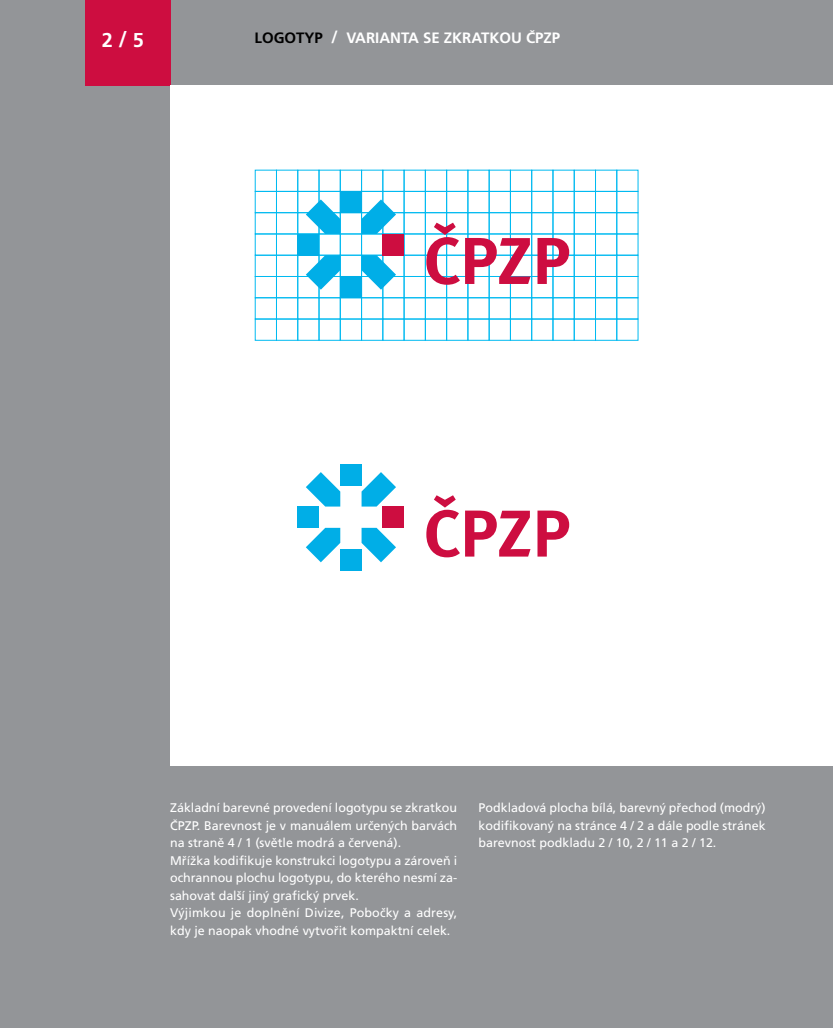
<style>
.page{position:relative;width:833px;height:1028px;background:#939598}
.page>*{position:absolute;margin:0;border:0;box-sizing:border-box;transform-origin:0 0}
.t1{font:700 20px "Frutiger CE";color:#fff}
.t2{font:700 15px "Frutiger CE";color:#fff}
.t3{font:12.5px/17.5px "Frutiger CE";color:#fff}
.s1{font-size:22.5px}
.s2{color:#000}
.s3{font-size:17.5px}
</style>
<div class="page">
<div style="left:85px;top:0;width:85px;height:85px;background:#cd0d40"></div>
<div style="left:170px;top:85px;width:663px;height:680px;background:#fff"></div>
<div style="left:255px;top:191px;width:22px;height:22px;border:1px solid #00baf1"></div>
<div style="left:255px;top:212px;width:22px;height:22px;border:1px solid #00baf1"></div>
<div style="left:255px;top:255px;width:22px;height:22px;border:1px solid #00baf1"></div>
<div style="left:255px;top:276px;width:22px;height:22px;border:1px solid #00baf1"></div>
<div style="left:255px;top:297px;width:22px;height:22px;border:1px solid #00baf1"></div>
<div style="left:255px;top:319px;width:22px;height:21px;border:1px solid #00baf1"></div>
<div style="left:276px;top:170px;width:22px;height:21px;border:1px solid #00baf1"></div>
<div style="left:276px;top:191px;width:22px;height:22px;border:1px solid #00baf1"></div>
<div style="left:276px;top:212px;width:22px;height:22px;border:1px solid #00baf1"></div>
<div style="left:276px;top:234px;width:22px;height:21px;border:1px solid #00baf1"></div>
<div style="left:276px;top:255px;width:22px;height:22px;border:1px solid #00baf1"></div>
<div style="left:276px;top:276px;width:22px;height:22px;border:1px solid #00baf1"></div>
<div style="left:276px;top:297px;width:22px;height:22px;border:1px solid #00baf1"></div>
<div style="left:276px;top:319px;width:22px;height:21px;border:1px solid #00baf1"></div>
<div style="left:297px;top:170px;width:22px;height:21px;border:1px solid #00baf1"></div>
<div style="left:297px;top:191px;width:22px;height:22px;border:1px solid #00baf1"></div>
<div style="left:297px;top:212px;width:22px;height:22px;border:1px solid #00baf1"></div>
<div style="left:297px;top:234px;width:22px;height:21px;border:1px solid #00baf1"></div>
<div style="left:297px;top:255px;width:22px;height:22px;border:1px solid #00baf1"></div>
<div style="left:297px;top:276px;width:22px;height:22px;border:1px solid #00baf1"></div>
<div style="left:297px;top:297px;width:22px;height:22px;border:1px solid #00baf1"></div>
<div style="left:297px;top:319px;width:22px;height:21px;border:1px solid #00baf1"></div>
<div style="left:319px;top:191px;width:21px;height:22px;border:1px solid #00baf1"></div>
<div style="left:319px;top:276px;width:21px;height:22px;border:1px solid #00baf1"></div>
<div style="left:319px;top:297px;width:21px;height:22px;border:1px solid #00baf1"></div>
<div style="left:319px;top:319px;width:21px;height:21px;border:1px solid #00baf1"></div>
<div style="left:340px;top:170px;width:22px;height:21px;border:1px solid #00baf1"></div>
<div style="left:340px;top:297px;width:22px;height:22px;border:1px solid #00baf1"></div>
<div style="left:340px;top:319px;width:22px;height:21px;border:1px solid #00baf1"></div>
<div style="left:361px;top:170px;width:22px;height:21px;border:1px solid #00baf1"></div>
<div style="left:361px;top:191px;width:22px;height:22px;border:1px solid #00baf1"></div>
<div style="left:361px;top:276px;width:22px;height:22px;border:1px solid #00baf1"></div>
<div style="left:361px;top:297px;width:22px;height:22px;border:1px solid #00baf1"></div>
<div style="left:361px;top:319px;width:22px;height:21px;border:1px solid #00baf1"></div>
<div style="left:383px;top:191px;width:21px;height:22px;border:1px solid #00baf1"></div>
<div style="left:383px;top:212px;width:21px;height:22px;border:1px solid #00baf1"></div>
<div style="left:383px;top:297px;width:21px;height:22px;border:1px solid #00baf1"></div>
<div style="left:404px;top:191px;width:21px;height:22px;border:1px solid #00baf1"></div>
<div style="left:404px;top:212px;width:21px;height:22px;border:1px solid #00baf1"></div>
<div style="left:404px;top:255px;width:21px;height:22px;border:1px solid #00baf1"></div>
<div style="left:404px;top:276px;width:21px;height:22px;border:1px solid #00baf1"></div>
<div style="left:404px;top:297px;width:21px;height:22px;border:1px solid #00baf1"></div>
<div style="left:404px;top:319px;width:21px;height:21px;border:1px solid #00baf1"></div>
<div style="left:425px;top:170px;width:22px;height:21px;border:1px solid #00baf1"></div>
<div style="left:425px;top:191px;width:22px;height:22px;border:1px solid #00baf1"></div>
<div style="left:425px;top:212px;width:22px;height:22px;border:1px solid #00baf1"></div>
<div style="left:425px;top:234px;width:22px;height:21px;border:1px solid #00baf1"></div>
<div style="left:425px;top:255px;width:22px;height:22px;border:1px solid #00baf1"></div>
<div style="left:425px;top:276px;width:22px;height:22px;border:1px solid #00baf1"></div>
<div style="left:425px;top:297px;width:22px;height:22px;border:1px solid #00baf1"></div>
<div style="left:425px;top:319px;width:22px;height:21px;border:1px solid #00baf1"></div>
<div style="left:446px;top:170px;width:22px;height:21px;border:1px solid #00baf1"></div>
<div style="left:446px;top:191px;width:22px;height:22px;border:1px solid #00baf1"></div>
<div style="left:446px;top:212px;width:22px;height:22px;border:1px solid #00baf1"></div>
<div style="left:446px;top:276px;width:22px;height:22px;border:1px solid #00baf1"></div>
<div style="left:446px;top:297px;width:22px;height:22px;border:1px solid #00baf1"></div>
<div style="left:446px;top:319px;width:22px;height:21px;border:1px solid #00baf1"></div>
<div style="left:468px;top:191px;width:21px;height:22px;border:1px solid #00baf1"></div>
<div style="left:468px;top:212px;width:21px;height:22px;border:1px solid #00baf1"></div>
<div style="left:468px;top:297px;width:21px;height:22px;border:1px solid #00baf1"></div>
<div style="left:489px;top:191px;width:21px;height:22px;border:1px solid #00baf1"></div>
<div style="left:489px;top:212px;width:21px;height:22px;border:1px solid #00baf1"></div>
<div style="left:489px;top:276px;width:21px;height:22px;border:1px solid #00baf1"></div>
<div style="left:489px;top:297px;width:21px;height:22px;border:1px solid #00baf1"></div>
<div style="left:489px;top:319px;width:21px;height:21px;border:1px solid #00baf1"></div>
<div style="left:510px;top:170px;width:22px;height:21px;border:1px solid #00baf1"></div>
<div style="left:510px;top:191px;width:22px;height:22px;border:1px solid #00baf1"></div>
<div style="left:510px;top:212px;width:22px;height:22px;border:1px solid #00baf1"></div>
<div style="left:510px;top:276px;width:22px;height:22px;border:1px solid #00baf1"></div>
<div style="left:510px;top:297px;width:22px;height:22px;border:1px solid #00baf1"></div>
<div style="left:510px;top:319px;width:22px;height:21px;border:1px solid #00baf1"></div>
<div style="left:531px;top:170px;width:22px;height:21px;border:1px solid #00baf1"></div>
<div style="left:531px;top:191px;width:22px;height:22px;border:1px solid #00baf1"></div>
<div style="left:531px;top:212px;width:22px;height:22px;border:1px solid #00baf1"></div>
<div style="left:531px;top:234px;width:22px;height:21px;border:1px solid #00baf1"></div>
<div style="left:531px;top:255px;width:22px;height:22px;border:1px solid #00baf1"></div>
<div style="left:531px;top:276px;width:22px;height:22px;border:1px solid #00baf1"></div>
<div style="left:531px;top:297px;width:22px;height:22px;border:1px solid #00baf1"></div>
<div style="left:531px;top:319px;width:22px;height:21px;border:1px solid #00baf1"></div>
<div style="left:553px;top:191px;width:21px;height:22px;border:1px solid #00baf1"></div>
<div style="left:553px;top:212px;width:21px;height:22px;border:1px solid #00baf1"></div>
<div style="left:553px;top:297px;width:21px;height:22px;border:1px solid #00baf1"></div>
<div style="left:574px;top:191px;width:21px;height:22px;border:1px solid #00baf1"></div>
<div style="left:574px;top:212px;width:21px;height:22px;border:1px solid #00baf1"></div>
<div style="left:574px;top:255px;width:21px;height:22px;border:1px solid #00baf1"></div>
<div style="left:574px;top:276px;width:21px;height:22px;border:1px solid #00baf1"></div>
<div style="left:574px;top:297px;width:21px;height:22px;border:1px solid #00baf1"></div>
<div style="left:574px;top:319px;width:21px;height:21px;border:1px solid #00baf1"></div>
<div style="left:595px;top:170px;width:22px;height:21px;border:1px solid #00baf1"></div>
<div style="left:595px;top:191px;width:22px;height:22px;border:1px solid #00baf1"></div>
<div style="left:595px;top:212px;width:22px;height:22px;border:1px solid #00baf1"></div>
<div style="left:595px;top:234px;width:22px;height:21px;border:1px solid #00baf1"></div>
<div style="left:595px;top:255px;width:22px;height:22px;border:1px solid #00baf1"></div>
<div style="left:595px;top:276px;width:22px;height:22px;border:1px solid #00baf1"></div>
<div style="left:595px;top:297px;width:22px;height:22px;border:1px solid #00baf1"></div>
<div style="left:595px;top:319px;width:22px;height:21px;border:1px solid #00baf1"></div>
<div style="left:616px;top:191px;width:22px;height:22px;border:1px solid #00baf1"></div>
<div style="left:616px;top:212px;width:22px;height:22px;border:1px solid #00baf1"></div>
<div style="left:616px;top:234px;width:22px;height:21px;border:1px solid #00baf1"></div>
<div style="left:616px;top:255px;width:22px;height:22px;border:1px solid #00baf1"></div>
<div style="left:616px;top:276px;width:22px;height:22px;border:1px solid #00baf1"></div>
<div style="left:616px;top:297px;width:22px;height:22px;border:1px solid #00baf1"></div>
<div style="left:616px;top:319px;width:22px;height:21px;border:1px solid #00baf1"></div>
<div style="left:298px;top:234px;width:21px;height:21px;background:#00aee7"></div>
<div style="left:340px;top:191px;width:21px;height:22px;background:#00aee7"></div>
<div style="left:340px;top:276px;width:21px;height:22px;background:#00aee7"></div>
<div style="left:383px;top:234px;width:21px;height:21px;background:#cd0d40"></div>
<svg style="left:306px;top:199px;width:90px;height:91px"></svg>
<svg style="left:426px;top:223px;width:104px;height:62px"></svg>
<svg style="left:537px;top:238px;width:32px;height:46px"></svg>
<div style="left:298px;top:506px;width:21px;height:22px;background:#00aee7"></div>
<div style="left:340px;top:464px;width:21px;height:21px;background:#00aee7"></div>
<div style="left:340px;top:549px;width:21px;height:21px;background:#00aee7"></div>
<div style="left:383px;top:506px;width:21px;height:22px;background:#cd0d40"></div>
<svg style="left:306px;top:472px;width:90px;height:90px"></svg>
<svg style="left:426px;top:495px;width:104px;height:62px"></svg>
<svg style="left:537px;top:510px;width:32px;height:46px"></svg>
<h1 class="t1" style="left:102px;top:32px;width:44px">2 <span class="s1">/</span> 5</h1>
<p class="t2" style="left:254px;top:32px;width:307px"><span class="s2">LOGOTYP</span> <span class="s3">/</span> VARIANTA SE ZKRATKOU ČPZP</p>
<p class="t3" style="left:170px;top:800px;width:289px">Základní barevné provedení logotypu se zkratkou ČPZP. Barevnost je v manuálem určených barvách na straně 4 / 1 (světle modrá a červená).<br>Mřížka kodifikuje konstrukci logotypu a zároveň i ochrannou plochu logotypu, do kterého nesmí za&shy;sahovat další jiný grafický prvek.<br>Výjimkou je doplnění Divize, Pobočky a adresy, kdy je naopak vhodné vytvořit kompaktní celek.</p>
<p class="t3" style="left:478px;top:800px;width:288px;text-align:justify">Podkladová plocha bílá, barevný přechod (modrý) kodifikovaný na stránce 4 / 2 a dále podle stránek barevnost podkladu 2 / 10, 2 / 11 a 2 / 12.</p>
</div>
